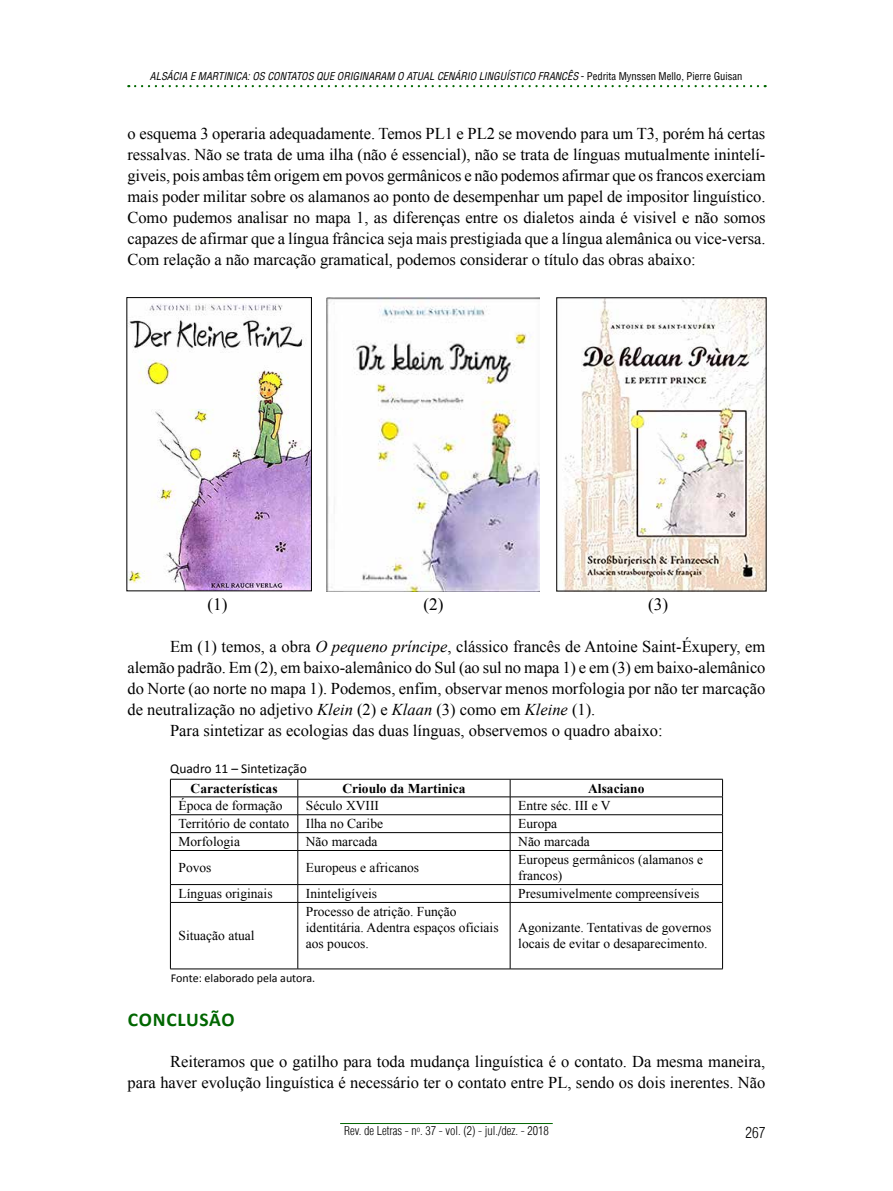
<style>
.page{position:relative;width:893px;height:1191px;background:#fff}
.page>*{position:absolute;margin:0;border:0;box-sizing:border-box;transform-origin:0 0}
.t1{font:700 19.5px "Calibri";letter-spacing:.035em;color:#060}
.t2{font:17.25px "Times New Roman";color:#000}
.t3{font:16.5px/21px "Times New Roman";color:#000;text-align:justify}
.t4{font:15px "Switzerland Cond Light";color:#000}
.t5{font:13.5px/16.2px "Times New Roman";color:#000}
.t6{font:700 13.5px "Times New Roman";color:#000}
.t7{font:13.5px "Calibri";color:#000}
.t8{font:12px "Switzerland Cond Light";color:#000}
.t9{font:12px "Calibri";color:#000}
.t10{font:italic 10.5px "Switzerland Condensed";color:#000}
.s1{font-style:normal}
.s2{font-style:italic}
</style>
<div class="page">
<hr style="left:340px;top:1123px;width:213px;height:1px;background:#060">
<svg style="left:135px;top:85px;width:631px;height:2px"></svg>
<hr style="left:170px;top:779px;width:128px;height:1px;background:#000">
<hr style="left:298px;top:779px;width:212px;height:1px;background:#000">
<hr style="left:510px;top:779px;width:213px;height:1px;background:#000">
<hr style="left:170px;top:796px;width:128px;height:1px;background:#000">
<hr style="left:298px;top:796px;width:212px;height:1px;background:#000">
<hr style="left:510px;top:796px;width:213px;height:1px;background:#000">
<hr style="left:170px;top:814px;width:128px;height:1px;background:#000">
<hr style="left:298px;top:814px;width:212px;height:1px;background:#000">
<hr style="left:510px;top:814px;width:213px;height:1px;background:#000">
<hr style="left:170px;top:832px;width:128px;height:1px;background:#000">
<svg style="left:170px;top:779px;width:1px;height:71px"></svg>
<hr style="left:298px;top:832px;width:212px;height:1px;background:#000">
<svg style="left:298px;top:779px;width:1px;height:71px"></svg>
<hr style="left:510px;top:832px;width:213px;height:1px;background:#000">
<svg style="left:510px;top:779px;width:1px;height:71px"></svg>
<svg style="left:722px;top:779px;width:1px;height:71px"></svg>
<hr style="left:170px;top:850px;width:128px;height:1px;background:#000">
<hr style="left:170px;top:850px;width:1px;height:34px;background:#000">
<hr style="left:298px;top:850px;width:212px;height:1px;background:#000">
<hr style="left:298px;top:850px;width:1px;height:34px;background:#000">
<hr style="left:510px;top:850px;width:213px;height:1px;background:#000">
<hr style="left:510px;top:850px;width:1px;height:34px;background:#000">
<hr style="left:722px;top:850px;width:1px;height:34px;background:#000">
<hr style="left:170px;top:884px;width:128px;height:1px;background:#000">
<svg style="left:170px;top:884px;width:1px;height:18px"></svg>
<hr style="left:298px;top:884px;width:212px;height:1px;background:#000">
<svg style="left:298px;top:884px;width:1px;height:18px"></svg>
<hr style="left:510px;top:884px;width:213px;height:1px;background:#000">
<svg style="left:510px;top:884px;width:1px;height:18px"></svg>
<svg style="left:722px;top:884px;width:1px;height:18px"></svg>
<hr style="left:170px;top:902px;width:128px;height:1px;background:#000">
<hr style="left:170px;top:902px;width:1px;height:66px;background:#000">
<hr style="left:298px;top:902px;width:212px;height:1px;background:#000">
<hr style="left:298px;top:902px;width:1px;height:66px;background:#000">
<hr style="left:510px;top:902px;width:213px;height:1px;background:#000">
<hr style="left:510px;top:902px;width:1px;height:66px;background:#000">
<hr style="left:722px;top:902px;width:1px;height:66px;background:#000">
<hr style="left:170px;top:968px;width:128px;height:1px;background:#000">
<hr style="left:298px;top:968px;width:212px;height:1px;background:#000">
<hr style="left:510px;top:968px;width:213px;height:1px;background:#000">
<img style="left:129px;top:303px;width:181px;height:286px">
<div style="left:127px;top:297px;width:185px;height:294px;border:1px solid #000"></div>
<img style="left:327px;top:297px;width:213px;height:294px">
<img style="left:562px;top:299px;width:202px;height:290px">
<p class="t10" style="left:150px;top:70px;width:594px">ALSÁCIA E MARTINICA:OS CONTATOS QUE ORIGINARAM O ATUAL CENÁRIO LINGUÍSTICO FRANCÊS <span class="s1">- P e d r i t a M y n s s e n M e l l o , P i e r r e G u i s a n</span></p>
<p class="t3" style="left:128px;top:123px;width:640px">o esquema 3 operaria adequadamente. Temos PL1 e PL2 se movendo para um T3, porém há certas ressalvas. Não se trata de uma ilha (não é essencial), não se trata de línguas mutualmente inintelí&shy;giveis, pois ambas têm origem em povos germânicos e não podemos afirmar que os francos exerciam mais poder militar sobre os alamanos ao ponto de desempenhar um papel de impositor linguístico.<br>Como pudemos analisar no mapa 1, as diferenças entre os dialetos ainda é visivel e não somos capazes de afirmar que a língua frâncica seja mais prestigiada que a língua alemânica ou vice-versa.<br>Com relação a não marcação gramatical, podemos considerar o título das obras abaixo:</p>
<p class="t2" style="left:207px;top:592px;width:22px">(1)</p>
<p class="t2" style="left:423px;top:592px;width:22px">(2)</p>
<p class="t2" style="left:648px;top:592px;width:22px">(3)</p>
<p class="t3" style="left:170px;top:635px;width:597px">Em (1) temos, a obra <span class="s2">O pequeno príncipe</span>, clássico francês de Antoine Saint-Éxupery, em</p>
<p class="t3" style="left:128px;top:656px;width:639px">alemão padrão. Em (2), em baixo-alemânico do Sul (ao sul no mapa 1) e em (3) em baixo-alemânico</p>
<p class="t3" style="left:128px;top:677px;width:639px">do Norte (ao norte no mapa 1). Podemos, enfim, observar menos morfologia por não ter marcação</p>
<p class="t3" style="left:128px;top:698px;width:469px">de neutralização no adjetivo <span class="s2">Klein</span> (2) e <span class="s2">Klaan</span> (3) como em <span class="s2">Kleine</span> (1).</p>
<p class="t3" style="left:170px;top:719px;width:494px">Para sintetizar as ecologias das duas línguas, observemos o quadro abaixo:</p>
<p class="t7" style="left:170px;top:760px;width:138px">Quadro 11 – Sintetização</p>
<p class="t6" style="left:191px;top:778px;width:88px">Características</p>
<p class="t6" style="left:342px;top:778px;width:124px">Crioulo da Martinica</p>
<p class="t6" style="left:588px;top:778px;width:58px">Alsaciano</p>
<p class="t5" style="left:179px;top:797px;width:106px">Época de formação</p>
<p class="t5" style="left:306px;top:797px;width:75px">Século XVIII</p>
<p class="t5" style="left:518px;top:797px;width:94px">Entre séc. III e V</p>
<p class="t5" style="left:179px;top:815px;width:206px">Território de contato Ilha no Caribe</p>
<p class="t5" style="left:518px;top:815px;width:40px">Europa</p>
<p class="t5" style="left:179px;top:833px;width:63px">Morfologia</p>
<p class="t5" style="left:306px;top:833px;width:73px">Não marcada</p>
<p class="t5" style="left:518px;top:833px;width:73px">Não marcada</p>
<p class="t5" style="left:179px;top:859px;width:35px">Povos</p>
<p class="t5" style="left:306px;top:859px;width:115px">Europeus e africanos</p>
<p class="t5" style="left:518px;top:851px;width:186px">Europeus germânicos (alamanos e francos)</p>
<p class="t5" style="left:179px;top:885px;width:96px">Línguas originais</p>
<p class="t5" style="left:306px;top:885px;width:73px">Ininteligíveis</p>
<p class="t5" style="left:518px;top:885px;width:183px">Presumivelmente compreensíveis</p>
<p class="t5" style="left:179px;top:927px;width:78px">Situação atual</p>
<p class="t5" style="left:306px;top:903px;width:194px">Processo de atrição. Função identitária. Adentra espaços oficiais aos poucos.</p>
<p class="t5" style="left:518px;top:919px;width:195px">Agonizante. Tentativas de governos locais de evitar o desaparecimento.</p>
<p class="t9" style="left:171px;top:970px;width:146px">Fonte: elaborado pela autora.</p>
<p class="t1" style="left:128px;top:1007px;width:108px">CONCLUSÃO</p>
<p class="t3" style="left:128px;top:1050px;width:639px;text-align:right">Reiteramos que o gatilho para toda mudança linguística é o contato. Da mesma maneira,<br>para haver evolução linguística é necessário ter o contato entre PL, sendo os dois inerentes. Não</p>
<p class="t8" style="left:344px;top:1123px;width:206px">Rev. de Letras - n<sup>o</sup>. 37 - vol. (2) - jul./dez. - 2018</p>
<p class="t4" style="left:745px;top:1123px;width:21px">267</p>
</div>
